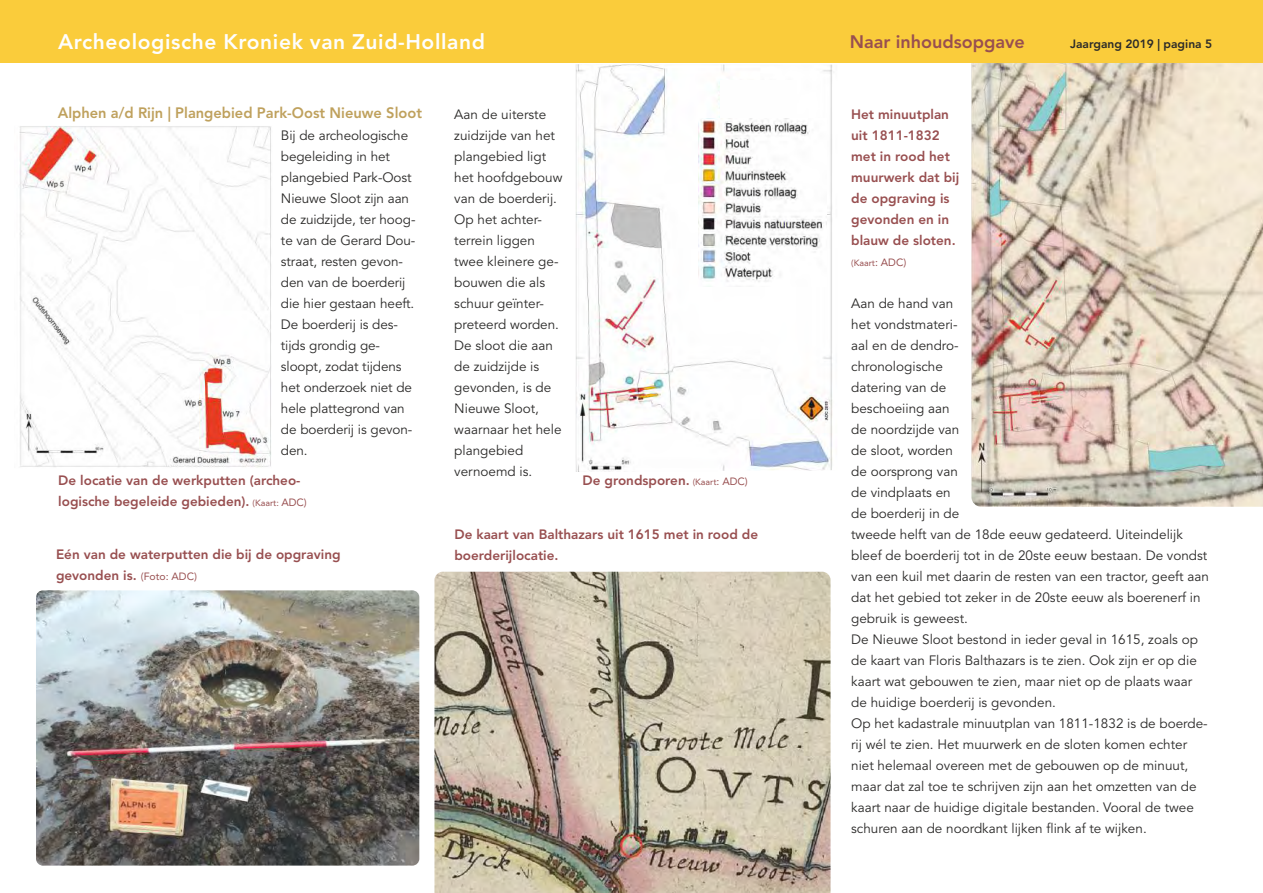
<style>
.page{position:relative;width:1263px;height:893px;background:#fff}
.page>*{position:absolute;margin:0;border:0;box-sizing:border-box;transform-origin:0 0}
.t1{font:800 21px "Avenir";letter-spacing:.03em;color:#fefefe}
.t2{font:800 18px "Avenir LT";color:#984f50}
.t3{font:800 15px "Avenir LT Std";color:#bfa15d}
.t4{font:13.5px/21px "Avenir LT Std";color:#2b2a29}
.t5{font:800 13.5px/21px "Avenir";color:#984f50}
.t6{font:800 12px "Avenir";color:#2b2a29}
.t7{font:9px "Avenir";color:#984f50}
.s1{font-weight:400;font-size:9px}
.s2{font-weight:400;font-size:10.5px}
.s3{font-size:10.5px}
</style>
<div class="page">
<img style="left:971px;top:62px;width:292px;height:445px">
<div style="left:0;top:0;width:1263px;height:62px;background:#facc3b"></div>
<img style="left:19px;top:126px;width:252px;height:342px">
<img style="left:36px;top:591px;width:383px;height:275px;border-radius:7px">
<img style="left:576px;top:64px;width:256px;height:408px">
<div style="left:720px;top:80px;width:77px;height:94px;background:#fefefe"></div>
<img style="left:698px;top:119px;width:128px;height:168px">
<img style="left:434px;top:572px;width:396px;height:321px">
<h1 class="t1" style="left:58px;top:33px;width:429px">Archeologische Kroniek van Zuid-Holland</h1>
<p class="t6" style="left:1070px;top:39px;width:144px">Jaargang 2019 | pagina 5</p>
<h2 class="t2" style="left:850px;top:35px;width:176px">Naar inhoudsopgave</h2>
<p class="t3" style="left:58px;top:107px;width:366px">Alphen a/d Rijn | Plangebied Park-Oost Nieuwe Sloot</p>
<p class="t4" style="left:454px;top:105px;width:110px">Aan de uiterste zuidzijde van het plangebied ligt het hoofdgebouw van de boerderij.<br>Op het achter&shy;terrein liggen twee kleinere ge&shy;bouwen die als schuur geïnter&shy;preteerd worden.<br>De sloot die aan de zuidzijde is gevonden, is de<br>Nieuwe Sloot, waarnaar het hele plangebied vernoemd is.</p>
<p class="t4" style="left:281px;top:126px;width:136px">Bij de archeologische begeleiding in het plangebied Park-Oost<br>Nieuwe Sloot zijn aan de zuidzijde, ter hoog&shy;te van de Gerard Dou&shy;straat, resten gevon&shy;den van de boerderij die hier gestaan heeft.<br>De boerderij is des&shy;tijds grondig ge&shy;sloopt, zodat tijdens het onderzoek niet de hele plattegrond van de boerderij is gevon&shy;den.</p>
<p class="t5" style="left:58px;top:471px;width:250px">De locatie van de werkputten (archeo&shy;logische begeleide gebieden). <span class="s1">(Kaart:</span> <span class="s2">ADC)</span></p>
<p class="t5" style="left:582px;top:471px;width:167px">De grondsporen. <span class="s1">(Kaart</span><span class="s2">: ADC)</span></p>
<p class="t5" style="left:56px;top:545px;width:286px">Eén van de waterputten die bij de opgraving gevonden is. <span class="s2">(Foto: ADC)</span></p>
<p class="t5" style="left:454px;top:525px;width:305px">De kaart van Balthazars uit 1615 met in rood de boerderijlocatie.</p>
<p class="t5" style="left:851px;top:106px;width:110px">Het minuutplan uit 1811-1832 met in rood het muurwerk dat bij de opgraving is gevonden en in blauw de sloten.</p>
<p class="t7" style="left:851px;top:260px;width:57px">(Kaart<span class="s3">: ADC)</span></p>
<p class="t4" style="left:851px;top:294px;width:359px">Aan de hand van<br>het vondstmateri-<br>aal en de dendro-<br>chronologische<br>datering van de<br>beschoeiing aan<br>de noordzijde van<br>de sloot, worden<br>de oorsprong van<br>de vindplaats en<br>de boerderij in de<br>tweede helft van de 18de eeuw gedateerd. Uiteindelijk bleef de boerderij tot in de 20ste eeuw bestaan. De vondst van een kuil met daarin de resten van een tractor, geeft aan dat het gebied tot zeker in de 20ste eeuw als boerenerf in gebruik is geweest.<br>De Nieuwe Sloot bestond in ieder geval in 1615, zoals op de kaart van Floris Balthazars is te zien. Ook zijn er op die kaart wat gebouwen te zien, maar niet op de plaats waar de huidige boerderij is gevonden.<br>Op het kadastrale minuutplan van 1811-1832 is de boerde&shy;rij wél te zien. Het muurwerk en de sloten komen echter niet helemaal overeen met de gebouwen op de minuut, maar dat zal toe te schrijven zijn aan het omzetten van de kaart naar de huidige digitale bestanden. Vooral de twee schuren aan de noordkant lijken flink af te wijken.</p>
</div>
